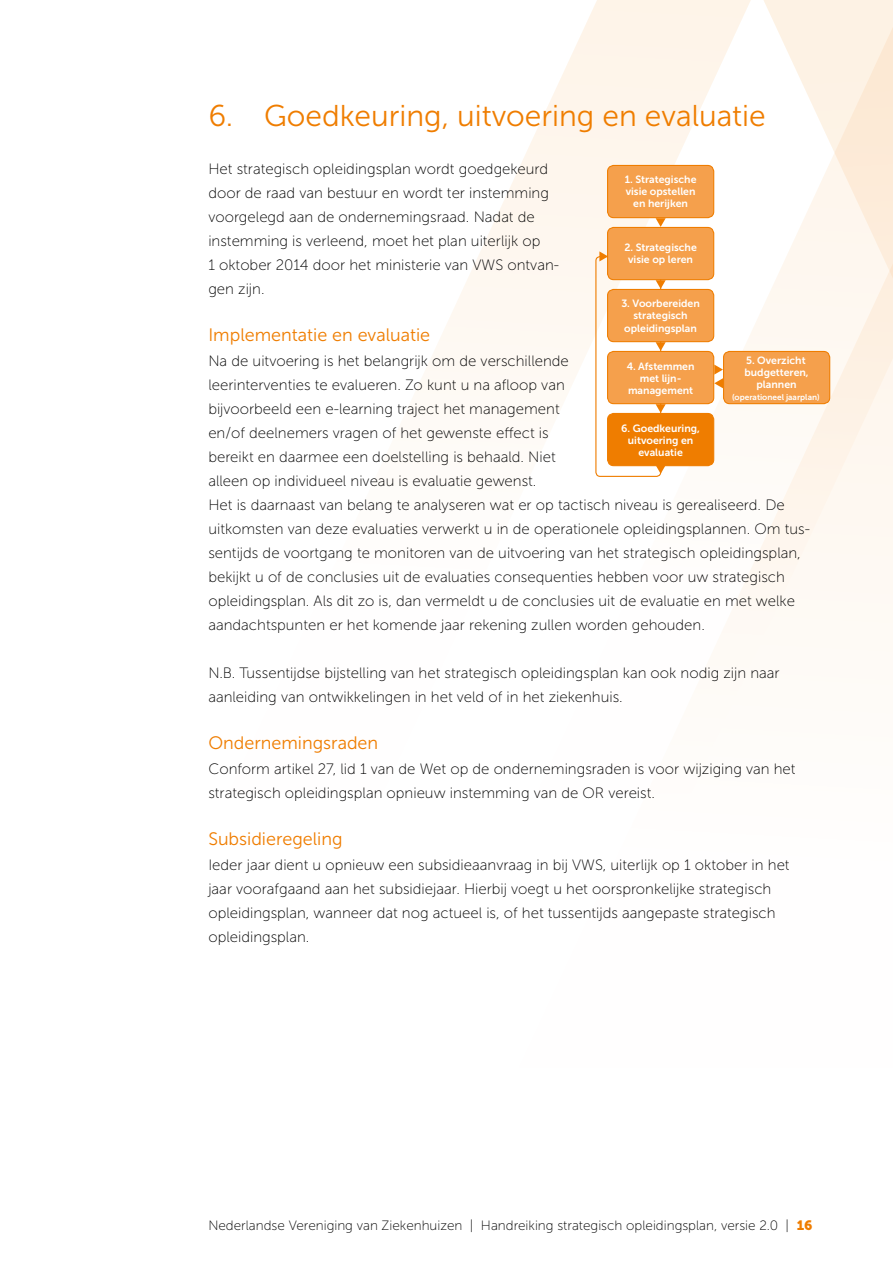
<style>
.page{position:relative;width:893px;height:1263px;background:#fff}
.page>*{position:absolute;margin:0;border:0;box-sizing:border-box;transform-origin:0 0}
.t1{font:30px "Museo Sans 300";color:#ef7d00}
.t2{font:18px "Museo Sans 300";color:#ef7d00}
.t3{font:15px/24px "Museo Sans 100";color:#000}
.t4{font:13.5px "Museo Sans 100";color:#000}
.t5{font:10.5px/12px "Museo Sans 700";color:#fff;text-align:center}
.t6{font:8.25px "Museo Sans 700";color:#fff}
.s1{font-family:"Museo Sans 900";color:#ef7d00}
</style>
<div class="page">
<svg style="left:415px;top:169px;width:104px;height:229px"></svg>
<svg style="left:519px;top:0;width:238px;height:635px"></svg>
<svg style="left:757px;top:0;width:136px;height:635px"></svg>
<div style="left:595px;top:256px;width:66px;height:221px;border:1px solid #ef7d00;border-radius:4px"></div>
<svg style="left:656px;top:404px;width:10px;height:9px"></svg>
<svg style="left:656px;top:466px;width:10px;height:8px"></svg>
<svg style="left:714px;top:365px;width:9px;height:23px"></svg>
<svg style="left:656px;top:342px;width:10px;height:9px"></svg>
<svg style="left:656px;top:280px;width:10px;height:9px"></svg>
<svg style="left:656px;top:218px;width:10px;height:9px"></svg>
<div style="left:608px;top:227px;width:106px;height:53px;background:#f5a04c;border-radius:6px"></div>
<div style="left:607px;top:227px;width:107px;height:53px;border:1px solid #ef7d00;border-radius:6px"></div>
<div style="left:608px;top:289px;width:106px;height:53px;background:#f5a04c;border-radius:6px"></div>
<div style="left:607px;top:289px;width:107px;height:53px;border:1px solid #ef7d00;border-radius:6px"></div>
<div style="left:608px;top:351px;width:106px;height:53px;background:#f5a04c;border-radius:6px"></div>
<div style="left:607px;top:351px;width:107px;height:53px;border:1px solid #ef7d00;border-radius:6px"></div>
<div style="left:724px;top:351px;width:106px;height:53px;background:#f5a04c;border-radius:6px"></div>
<div style="left:723px;top:351px;width:107px;height:53px;border:1px solid #ef7d00;border-radius:6px"></div>
<div style="left:608px;top:413px;width:106px;height:53px;background:#ef7d00;border-radius:6px"></div>
<div style="left:607px;top:413px;width:107px;height:53px;border:1px solid #ef7d00;border-radius:6px"></div>
<div style="left:608px;top:165px;width:106px;height:53px;background:#f5a04c;border-radius:6px"></div>
<div style="left:607px;top:165px;width:107px;height:53px;border:1px solid #ef7d00;border-radius:6px"></div>
<svg style="left:599px;top:251px;width:9px;height:10px"></svg>
<h1 class="t1" style="left:208px;top:100px;width:559px">6. Goedkeuring, uitvoering en evaluatie</h1>
<p class="t3" style="left:208px;top:157px;width:352px">Het strategisch opleidingsplan wordt goedgekeurd door de raad van bestuur en wordt ter instemming voorgelegd aan de ondernemingsraad. Nadat de instemming is verleend, moet het plan uiterlijk op<br>1 oktober 2014 door het ministerie van VWS ontvan&shy;gen zijn.</p>
<p class="t2" style="left:208px;top:325px;width:223px">Implementatie en evaluatie</p>
<p class="t3" style="left:208px;top:349px;width:603px">Na de uitvoering is het belangrijk om de verschillende<br>leerinterventies te evalueren. Zo kunt u na afloop van<br>bijvoorbeeld een e-learning traject het management<br>en/of deelnemers vragen of het gewenste effect is<br>bereikt en daarmee een doelstelling is behaald. Niet<br>alleen op individueel niveau is evaluatie gewenst.<br>Het is daarnaast van belang te analyseren wat er op tactisch niveau is gerealiseerd. De uitkomsten van deze evaluaties verwerkt u in de operationele opleidingsplannen. Om tus&shy;sentijds de voortgang te monitoren van de uitvoering van het strategisch opleidingsplan, bekijkt u of de conclusies uit de evaluaties consequenties hebben voor uw strategisch opleidingsplan. Als dit zo is, dan vermeldt u de conclusies uit de evaluatie en met welke aandachtspunten er het komende jaar rekening zullen worden gehouden.</p>
<p class="t3" style="left:208px;top:661px;width:573px">N.B. Tussentijdse bijstelling van het strategisch opleidingsplan kan ook nodig zijn naar aanleiding van ontwikkelingen in het veld of in het ziekenhuis.</p>
<p class="t2" style="left:208px;top:733px;width:171px">Ondernemingsraden</p>
<p class="t3" style="left:208px;top:757px;width:589px">Conform artikel 27, lid 1 van de Wet op de ondernemingsraden is voor wijziging van het strategisch opleidingsplan opnieuw instemming van de OR vereist.</p>
<p class="t2" style="left:208px;top:829px;width:136px">Subsidieregeling</p>
<p class="t3" style="left:208px;top:853px;width:583px">Ieder jaar dient u opnieuw een subsidieaanvraag in bij VWS, uiterlijk op 1 oktober in het jaar voorafgaand aan het subsidiejaar. Hierbij voegt u het oorspronkelijke strategisch opleidingsplan, wanneer dat nog actueel is, of het tussentijds aangepaste strategisch opleidingsplan.</p>
<p class="t5" style="left:625px;top:174px;width:73px">1. Strategische visie opstellen en herijken</p>
<p class="t5" style="left:624px;top:242px;width:74px">2. Strategische visie op leren</p>
<p class="t5" style="left:621px;top:298px;width:80px">3. Voorbereiden strategisch opleidingsplan</p>
<p class="t5" style="left:627px;top:360px;width:69px">4. Afstemmen met lijn&shy;management</p>
<p class="t5" style="left:744px;top:354px;width:66px">5. Overzicht budgetteren, plannen</p>
<p class="t6" style="left:732px;top:392px;width:89px">(operationeel jaarplan)</p>
<p class="t5" style="left:621px;top:422px;width:80px">6. Goedkeuring, uitvoering en evaluatie</p>
<p class="t4" style="left:208px;top:1218px;width:606px">Nederlandse Vereniging van Ziekenhuizen | Handreiking strategisch opleidingsplan, versie 2.0 | <span class="s1">16</span></p>
</div>
